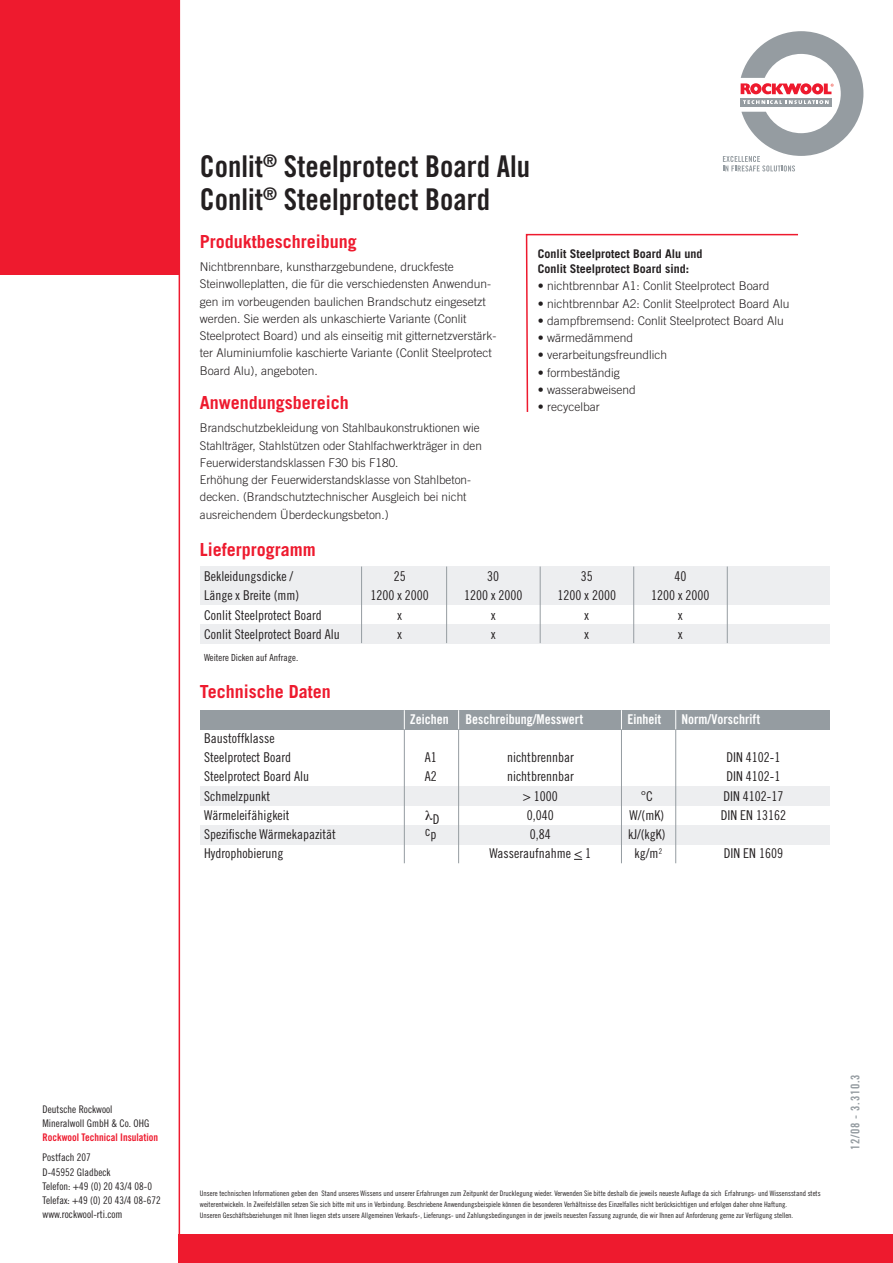
<style>
.page{position:relative;width:893px;height:1263px;background:#fff}
.page>*{position:absolute;margin:0;border:0;box-sizing:border-box;transform-origin:0 0}
.t1{font:30px/33px "Trade Gothic Bold Cond Twenty";color:#231f20}
.t2{font:700 18px "Trade Gothic";color:#ee1a2e}
.t3{font:13.5px/19.2px "Trade Gothic Cond Eighteen";color:#231f20}
.t4{font:13.5px "Trade Gothic Bold Cond Twenty";color:#fff}
.t5{font:300 12px/17.2px "Trade Gothic";color:#231f20}
.t6{font:700 12px/15px "Trade Gothic";color:#231f20}
.t7{font:12px "Trade Gothic Bold Cond Twenty";letter-spacing:.06em;color:#959ca1}
.t8{font:10.5px/14.2px "Trade Gothic Cond Eighteen";color:#231f20}
.t9{font:10.5px "Trade Gothic Bold Cond Twenty";color:#ee1a2e}
.t10{font:9.75px "Trade Gothic Cond Eighteen";color:#231f20}
.t11{font:7.5px/11.2px "Trade Gothic Cond Eighteen";color:#231f20}
</style>
<div class="page">
<div style="left:179px;top:1234px;width:714px;height:29px;background:#ee1a2e"></div>
<div style="left:0;top:0;width:179px;height:274px;background:#ee1a2e"></div>
<hr style="left:179px;top:0;width:1px;height:1240px;background:#ee1a2e">
<svg style="left:723px;top:31px;width:140px;height:140px"></svg>
<svg style="left:525px;top:233px;width:273px;height:179px"></svg>
<div style="left:200px;top:624px;width:629px;height:19px;background:#edeef0"></div>
<div style="left:200px;top:566px;width:629px;height:39px;background:#edeef0"></div>
<hr style="left:361px;top:566px;width:1px;height:77px;background:#959ca1">
<div style="left:200px;top:787px;width:629px;height:19px;background:#edeef0"></div>
<div style="left:200px;top:710px;width:629px;height:19px;background:#959ca1"></div>
<div style="left:200px;top:825px;width:629px;height:19px;background:#edeef0"></div>
<hr style="left:404px;top:729px;width:1px;height:134px;background:#959ca1">
<hr style="left:458px;top:729px;width:1px;height:134px;background:#959ca1">
<hr style="left:675px;top:729px;width:1px;height:134px;background:#959ca1">
<hr style="left:621px;top:729px;width:1px;height:134px;background:#959ca1">
<svg style="left:404px;top:710px;width:1px;height:19px"></svg>
<svg style="left:458px;top:710px;width:1px;height:19px"></svg>
<svg style="left:675px;top:710px;width:1px;height:19px"></svg>
<svg style="left:621px;top:710px;width:1px;height:19px"></svg>
<hr style="left:446px;top:566px;width:1px;height:77px;background:#959ca1">
<hr style="left:540px;top:566px;width:1px;height:77px;background:#959ca1">
<hr style="left:633px;top:566px;width:1px;height:77px;background:#959ca1">
<hr style="left:727px;top:566px;width:1px;height:77px;background:#959ca1">
<h1 class="t1" style="left:200px;top:149px;width:332px">Conlit<sup>®</sup> Steelprotect Board Alu<br>Conlit<sup>®</sup> Steelprotect Board</h1>
<h2 class="t2" style="left:200px;top:230px;width:158px">Produktbeschreibung</h2>
<p class="t5" style="left:200px;top:258px;width:298px">Nichtbrennbare, kunstharzgebundene, druckfeste Steinwolleplatten, die für die verschiedensten Anwendun&shy;gen im vorbeugenden baulichen Brandschutz eingesetzt werden. Sie werden als unkaschierte Variante (Conlit Steelprotect Board) und als einseitig mit gitternetzverstärk&shy;ter Aluminiumfolie kaschierte Variante (Conlit Steelprotect Board Alu), angeboten.</p>
<h2 class="t2" style="left:200px;top:392px;width:151px">Anwendungsbereich</h2>
<p class="t5" style="left:200px;top:419px;width:284px">Brandschutzbekleidung von Stahlbaukonstruktionen wie Stahlträger, Stahlstützen oder Stahlfachwerkträger in den Feuerwiderstandsklassen F30 bis F180.<br>Erhöhung der Feuerwiderstandsklasse von Stahlbeton&shy;decken. (Brandschutztechnischer Ausgleich bei nicht ausreichendem Überdeckungsbeton.)</p>
<p class="t6" style="left:538px;top:246px;width:166px">Conlit Steelprotect Board Alu und<br>Conlit Steelprotect Board sind:</p>
<p class="t5" style="left:538px;top:277px;width:233px">• nichtbrennbar A1: Conlit Steelprotect Board</p>
<p class="t5" style="left:538px;top:295px;width:253px">• nichtbrennbar A2: Conlit Steelprotect Board Alu</p>
<p class="t5" style="left:538px;top:312px;width:248px">• dampfbremsend: Conlit Steelprotect Board Alu</p>
<p class="t5" style="left:538px;top:329px;width:97px">• wärmedämmend</p>
<p class="t5" style="left:538px;top:346px;width:131px">• verarbeitungsfreundlich</p>
<p class="t5" style="left:538px;top:364px;width:84px">• formbeständig</p>
<p class="t5" style="left:538px;top:381px;width:100px">• wasserabweisend</p>
<p class="t5" style="left:538px;top:398px;width:63px">• recycelbar</p>
<h2 class="t2" style="left:200px;top:539px;width:117px">Lieferprogramm</h2>
<p class="t3" style="left:204px;top:567px;width:91px">Bekleidungsdicke /</p>
<p class="t3" style="left:394px;top:567px;width:13px">25</p>
<p class="t3" style="left:487px;top:567px;width:13px">30</p>
<p class="t3" style="left:581px;top:567px;width:13px">35</p>
<p class="t3" style="left:674px;top:567px;width:13px">40</p>
<p class="t3" style="left:204px;top:586px;width:97px">Länge x Breite (mm)</p>
<p class="t3" style="left:370px;top:586px;width:60px">1200 x 2000</p>
<p class="t3" style="left:464px;top:586px;width:60px">1200 x 2000</p>
<p class="t3" style="left:558px;top:586px;width:60px">1200 x 2000</p>
<p class="t3" style="left:651px;top:586px;width:60px">1200 x 2000</p>
<p class="t3" style="left:204px;top:605px;width:119px">Conlit Steelprotect Board</p>
<p class="t3" style="left:397px;top:605px;width:6px">x</p>
<p class="t3" style="left:491px;top:605px;width:6px">x</p>
<p class="t3" style="left:585px;top:605px;width:6px">x</p>
<p class="t3" style="left:678px;top:605px;width:6px">x</p>
<p class="t3" style="left:204px;top:624px;width:137px">Conlit Steelprotect Board Alu</p>
<p class="t3" style="left:397px;top:624px;width:6px">x</p>
<p class="t3" style="left:491px;top:624px;width:6px">x</p>
<p class="t3" style="left:585px;top:624px;width:6px">x</p>
<p class="t3" style="left:678px;top:624px;width:6px">x</p>
<p class="t10" style="left:204px;top:652px;width:96px">Weitere Dicken auf Anfrage.</p>
<h2 class="t2" style="left:200px;top:681px;width:133px">Technische Daten</h2>
<p class="t4" style="left:410px;top:711px;width:175px">Zeichen Beschreibung/Messwert</p>
<p class="t4" style="left:627px;top:711px;width:35px">Einheit</p>
<p class="t4" style="left:681px;top:711px;width:80px">Norm/Vorschrift</p>
<p class="t3" style="left:204px;top:729px;width:88px">Baustoffklasse<br>Steelprotect Board</p>
<p class="t3" style="left:425px;top:748px;width:13px">A1</p>
<p class="t3" style="left:507px;top:748px;width:68px">nichtbrennbar</p>
<p class="t3" style="left:726px;top:748px;width:55px">DIN 4102-1</p>
<p class="t3" style="left:204px;top:767px;width:106px">Steelprotect Board Alu</p>
<p class="t3" style="left:425px;top:767px;width:13px">A2</p>
<p class="t3" style="left:507px;top:767px;width:68px">nichtbrennbar</p>
<p class="t3" style="left:726px;top:767px;width:55px">DIN 4102-1</p>
<p class="t3" style="left:204px;top:786px;width:67px">Schmelzpunkt</p>
<p class="t3" style="left:523px;top:786px;width:37px">&gt; 1000</p>
<p class="t3" style="left:641px;top:786px;width:14px">°C</p>
<p class="t3" style="left:723px;top:786px;width:61px">DIN 4102-17</p>
<p class="t3" style="left:204px;top:805px;width:87px">Wärmeleifähigkeit</p>
<p class="t3" style="left:433px;top:810px;width:8px">D</p>
<p class="t3" style="left:527px;top:805px;width:28px">0,040</p>
<p class="t3" style="left:630px;top:805px;width:36px">W/(mK)</p>
<p class="t3" style="left:721px;top:805px;width:67px">DIN EN 13162</p>
<p class="t3" style="left:204px;top:824px;width:133px">Spezifische Wärmekapazität</p>
<p class="t3" style="left:425px;top:823px;width:13px">cp</p>
<p class="t3" style="left:530px;top:824px;width:22px">0,84</p>
<p class="t3" style="left:628px;top:824px;width:39px">kJ/(kgK)</p>
<p class="t3" style="left:204px;top:843px;width:81px">Hydrophobierung</p>
<p class="t3" style="left:490px;top:843px;width:103px">Wasseraufnahme &lt; 1</p>
<p class="t3" style="left:635px;top:843px;width:29px">kg/m<sup>2</sup></p>
<p class="t3" style="left:724px;top:843px;width:61px">DIN EN 1609</p>
<p class="t8" style="left:43px;top:1101px;width:108px">Deutsche Rockwool<br>Mineralwoll GmbH &amp; Co. OHG</p>
<p class="t9" style="left:43px;top:1131px;width:117px">Rockwool Technical Insulation</p>
<p class="t8" style="left:43px;top:1150px;width:120px">Postfach 207<br>D-45952 Gladbeck<br>Telefon: +49 (0) 20 43/4 08-0<br>Telefax: +49 (0) 20 43/4 08-672 www.rockwool-rti.com</p>
<p class="t11" style="left:200px;top:1187px;width:622px">Unsere technischen Informationen geben den Stand unseres Wissens und unserer Erfahrungen zum Zeitpunkt der Drucklegung wieder. Verwenden Sie bitte deshalb die jeweils neueste Auflage da sich Erfahrungs- und Wissensstand stets weiterentwickeln. In Zweifelsfällen setzen Sie sich bitte mit uns in Verbindung. Beschriebene Anwendungsbeispiele können die besonderen Verhältnisse des Einzelfalles nicht berücksichtigen und erfolgen daher ohne Haftung.<br>Unseren Geschäftsbeziehungen mit Ihnen liegen stets unsere Allgemeinen Verkaufs-, Lieferungs- und Zahlungsbedingungen in der jeweils neuesten Fassung zugrunde, die wir Ihnen auf Anforderung gerne zur Verfügung stellen.</p>
<p class="t7" style="left:848px;top:1150px;width:78px;rotate:-90deg">12/08 - 3.310.3</p>
</div>
